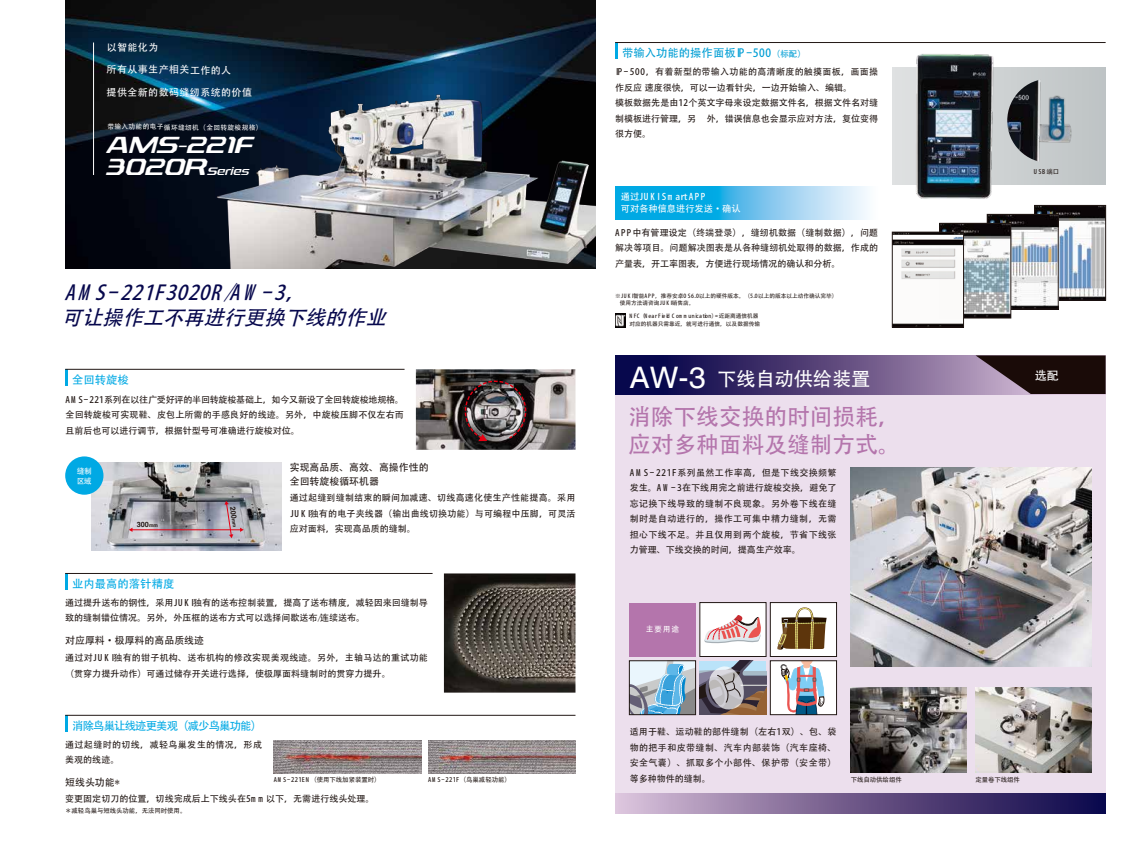
<style>
.page{position:relative;width:1134px;height:842px;background:#fff}
.page>*{position:absolute;margin:0;border:0;box-sizing:border-box;transform-origin:0 0}
.t1{font:italic 23.5px "Rexlia Free";color:#fff;scale:1.04 1}
.t2{font:22.7px/27.6px "Adobe Heiti Std";color:#b475ac}
.t3{font:italic 20.3px/25.3px "Adobe Heiti Std";color:#07084d}
.t4{font:19.1px "Adobe Heiti Std";color:#fff}
.t5{font:12px "Adobe Heiti Std";color:#fff}
.t6{font:11.3px "Adobe Heiti Std";letter-spacing:-.075em;color:#00a9e4}
.t7{font:11.3px "Adobe Heiti Std";color:#009ed4}
.t8{font:11.3px "Adobe Heiti Std";color:#00a9e4}
.t9{font:italic 11px "Rexlia Free";color:#fff;scale:1.04 1}
.t10{font:9.9px/14.2px "Adobe Heiti Std";color:#221815}
.t11{font:9.9px "Adobe Heiti Std";letter-spacing:.045em;color:#fff}
.t12{font:9.2px/12px "Adobe Heiti Std";color:#fff}
.t13{font:9px/15.5px "Adobe Heiti Std";letter-spacing:.005em;color:#221815;text-align:justify}
.t14{font:9px/15.5px "Adobe Heiti Std";letter-spacing:.025em;color:#221815}
.t15{font:9px/15.5px "Adobe Heiti Std";letter-spacing:.04em;color:#221815}
.t16{font:7.8px/10.6px "Adobe Heiti Std";letter-spacing:.1em;color:#fff}
.t17{font:700 7.2px "Helvetica";color:#221815}
.t18{font:6.7px "Adobe Heiti Std";letter-spacing:.045em;color:#fff}
.t19{font:6.4px "Adobe Heiti Std";color:#221815}
.t20{font:5.7px/6.8px "Adobe Heiti Std";color:#221815}
.s1{font-size:23.5px}
.s2{font-size:5px}
.s3{font-size:8.5px}
.s4{font-family:"Helvetica";font-stretch:condensed;font-size:29.6px}
</style>
<div class="page">
<img style="left:65px;top:0;width:530px;height:268px">
<img style="left:209px;top:85px;width:386px;height:183px">
<hr style="left:93px;top:43px;width:1px;height:132px;background:#fff">
<img style="left:91px;top:462px;width:190px;height:89px">
<img style="left:416px;top:369px;width:159px;height:81px">
<svg style="left:461px;top:377px;width:68px;height:64px;background:#5c5052"></svg>
<img style="left:444px;top:573px;width:131px;height:120px">
<hr style="left:65px;top:369px;width:3px;height:17px;background:#00a9e4">
<hr style="left:65px;top:573px;width:3px;height:17px;background:#00a9e4">
<hr style="left:65px;top:715px;width:3px;height:17px;background:#00a9e4">
<div style="left:65px;top:456px;width:38px;height:39px;background:#00a9e4;border-radius:50%"></div>
<hr style="left:65px;top:369px;width:340px;height:1px;background:#221815">
<hr style="left:65px;top:573px;width:368px;height:1px;background:#221815">
<hr style="left:65px;top:715px;width:510px;height:1px;background:#221815">
<img style="left:274px;top:740px;width:147px;height:34px">
<img style="left:428px;top:740px;width:147px;height:34px">
<hr style="left:132px;top:529px;width:109px;height:1px;background:#e60012">
<svg style="left:240px;top:528px;width:4px;height:4px"></svg>
<svg style="left:129px;top:528px;width:3px;height:4px"></svg>
<svg style="left:225px;top:501px;width:8px;height:37px"></svg>
<div style="left:892px;top:67px;width:214px;height:118px;background:#c2c7c8"></div>
<img style="left:892px;top:54px;width:130px;height:171px">
<svg style="left:615px;top:187px;width:253px;height:32px;background:#5bc1ec"></svg>
<img style="left:1036px;top:207px;width:68px;height:91px">
<div style="left:1034px;top:205px;width:72px;height:95px;border:1px solid #221815"></div>
<img style="left:989px;top:216px;width:67px;height:91px">
<div style="left:987px;top:214px;width:71px;height:95px;border:1px solid #221815"></div>
<img style="left:942px;top:225px;width:67px;height:91px">
<div style="left:940px;top:223px;width:71px;height:95px;border:1px solid #221815"></div>
<img style="left:894px;top:234px;width:68px;height:91px">
<div style="left:892px;top:232px;width:72px;height:95px;border:1px solid #221815"></div>
<img style="left:615px;top:313px;width:11px;height:14px">
<hr style="left:615px;top:43px;width:3px;height:16px;background:#00a9e4">
<hr style="left:615px;top:42px;width:491px;height:1px;background:#221815">
<img style="left:1007px;top:79px;width:65px;height:84px">
<div style="left:615px;top:355px;width:491px;height:459px;background:#ecdfed"></div>
<svg style="left:615px;top:355px;width:360px;height:39px;background:#4d3e75"></svg>
<div style="left:615px;top:794px;width:491px;height:20px;background:linear-gradient(to right,#d8bbd5,#060043)"></div>
<svg style="left:975px;top:355px;width:131px;height:39px;background:#3e2d32"></svg>
<img style="left:851px;top:688px;width:116px;height:84px">
<img style="left:975px;top:688px;width:116px;height:84px">
<img style="left:851px;top:468px;width:240px;height:198px">
<div style="left:629px;top:602px;width:67px;height:54px;background:#b475ac"></div>
<div style="left:770px;top:602px;width:66px;height:54px;background:#fff"></div>
<svg style="left:777px;top:607px;width:50px;height:42px"></svg>
<div style="left:770px;top:602px;width:67px;height:55px;border:1px solid #221815"></div>
<div style="left:700px;top:602px;width:66px;height:54px;background:#fff"></div>
<svg style="left:704px;top:615px;width:57px;height:29px"></svg>
<div style="left:700px;top:602px;width:66px;height:55px;border:1px solid #221815"></div>
<div style="left:770px;top:661px;width:66px;height:54px;background:#fff"></div>
<svg style="left:780px;top:663px;width:44px;height:50px"></svg>
<div style="left:770px;top:661px;width:67px;height:54px;border:1px solid #221815"></div>
<svg style="left:629px;top:661px;width:137px;height:54px;background:#94a1ad"></svg>
<p class="t11" style="left:107px;top:41px;width:53px">以智能化为</p>
<p class="t11" style="left:107px;top:64px;width:126px">所有从事生产相关工作的人</p>
<p class="t11" style="left:107px;top:87px;width:147px">提供全新的数码缝纫系统的价值</p>
<h1 class="t1" style="left:105px;top:130px;width:149px">AMS-221F</h1>
<p class="t9" style="left:105px;top:164px;width:143px"><span class="s1">3020R</span>Series</p>
<p class="t18" style="left:107px;top:123px;width:157px">带输入功能的电子循环缝纫机（全回转旋梭规格）</p>
<h3 class="t3" style="left:62px;top:280px;width:332px">AM S-221F3020R/AW -3，<br>可让操作工不再进行更换下线的作业</h3>
<p class="t6" style="left:72px;top:373px;width:58px">全回转旋梭</p>
<p class="t13" style="left:66px;top:392px;width:340px">A M S- 221系列在以往广受好评的半回转旋梭基础上，如今又新设了全回转旋梭地规格。全回转旋梭可实现鞋、皮包上所需的手感良好的线迹。另外，中旋梭压脚不仅左右而且前后也可以进行调节，根据针型号可准确进行旋梭对位。</p>
<p class="t16" style="left:77px;top:466px;width:17px">缝制区域</p>
<p class="t17" style="left:137px;top:520px;width:22px">300<span class="s2">mm</span></p>
<p class="t8" style="left:72px;top:577px;width:104px">业内最高的落针精度</p>
<p class="t17" style="left:237px;top:506px;width:23px;rotate:81deg">200<span class="s2">mm</span></p>
<p class="t10" style="left:290px;top:460px;width:140px">实现高品质、高效、高操作性的全回转旋梭循环机器</p>
<p class="t13" style="left:290px;top:490px;width:287px">通过起缝到缝制结束的瞬间加减速、切线高速化使生产性能提高。采用JU K I独有的电子夹线器（输出曲线切换功能）与可编程中压脚，可灵活应对面料，实现高品质的缝制。</p>
<p class="t13" style="left:65px;top:595px;width:364px">通过提升送布的钢性，采用JU K I独有的送布控制装置，提高了送布精度，减轻因来回缝制导致的缝制错位情况。另外，外压框的送布方式可以选择间歇送布/连续送布。</p>
<p class="t14" style="left:65px;top:650px;width:364px">通过对JU K I独有的钳子机构、送布机构的修改实现美观线迹。另外，主轴马达的重试功能（贯穿力提升动作）可通过储存开关进行选择，使极厚面料缝制时的贯穿力提升。</p>
<p class="t10" style="left:65px;top:634px;width:140px">对应厚料·极厚料的高品质线迹</p>
<p class="t6" style="left:72px;top:719px;width:191px">消除鸟巢让线迹更美观（减少鸟巢功能）</p>
<p class="t15" style="left:65px;top:737px;width:198px">通过起缝时的切线，减轻鸟巢发生的情况，形成美观的线迹。</p>
<p class="t10" style="left:65px;top:775px;width:56px">短线头功能*</p>
<p class="t13" style="left:65px;top:792px;width:311px">变更固定切刀的位置，切线完成后上下线头在5m m 以下，无需进行线头处理。</p>
<p class="t19" style="left:274px;top:776px;width:108px">A M S- 221EN （使用下线加紧装置时）</p>
<p class="t19" style="left:428px;top:776px;width:84px">AM S-221F（鸟巢减轻功能）</p>
<p class="t19" style="left:65px;top:807px;width:123px">＊减轻鸟巢与短线头功能，无法同时使用。</p>
<p class="t7" style="left:622px;top:46px;width:185px">带输入功能的操作面板IP -500<span class="s3">（标配）</span></p>
<p class="t13" style="left:615px;top:64px;width:264px;text-align:left">IP- 500，有着新型的带输入功能的高清晰度的触摸面板，画面操作反应 速度很快，可以一边看针尖，一边开始输入、编辑。<br>模板数据先是由12个英文字母来设定数据文件名，根据文件名对缝制模板进行管理，另 外，错误信息也会显示应对方法，复位变得很方便。</p>
<p class="t12" style="left:621px;top:191px;width:121px">通过JUKISm artAPP<br>可对各种信息进行发送·确认</p>
<p class="t13" style="left:615px;top:225px;width:264px">A PP中有管理设定（终端登录），缝纫机数据（缝制数据），问题解决等项目。问题解决图表是从各种缝纫机处取得的数据，作成的产量表，开工率图表，方便进行现场情况的确认和分析。</p>
<p class="t20" style="left:620px;top:293px;width:219px;text-indent:-5px">※JU K I智能A PP，推荐安卓O S6.0以上的硬件版本。（5.0以上的版本以上动作确认完毕）使用方法请咨询JU K I销售店。</p>
<p class="t20" style="left:630px;top:312px;width:132px;line-height:8px">N FC (N ear Field C om m unication) =近距离通信机器对应的机器只需靠近，就可进行通信，以及数据传输</p>
<h3 class="t4" style="left:629px;top:368px;width:242px"><span class="s4">AW-3</span> 下线自动供给装置</h3>
<h2 class="t2" style="left:628px;top:404px;width:274px">消除下线交换的时间损耗，应对多种面料及缝制方式。</h2>
<p class="t13" style="left:630px;top:465px;width:208px">A M S- 221F系列虽然工作率高，但是下线交换频繁发生。A W - 3在下线用完之前进行旋梭交换，避免了忘记换下线导致的缝制不良现象。另外卷下线在缝制时是自动进行的，操作工可集中精力缝制，无需担心下线不足。并且仅用到两个旋梭，节省下线张力管理、下线交换的时间，提高生产效率。</p>
<p class="t16" style="left:646px;top:624px;width:35px">主要用途</p>
<p class="t19" style="left:1034px;top:168px;width:27px">USB端口</p>
<h3 class="t5" style="left:1035px;top:368px;width:25px">选配</h3>
<p class="t13" style="left:630px;top:724px;width:208px">适用于鞋、运动鞋的部件缝制（左右1双）、包、袋物的把手和皮带缝制、汽车内部装饰（汽车座椅、安全气囊）、抓取多个小部件、保护带（安全带）等多种物件的缝制。</p>
<p class="t19" style="left:851px;top:776px;width:53px">下线自动供给组件</p>
<p class="t19" style="left:975px;top:776px;width:46px">定量卷下线组件</p>
</div>
